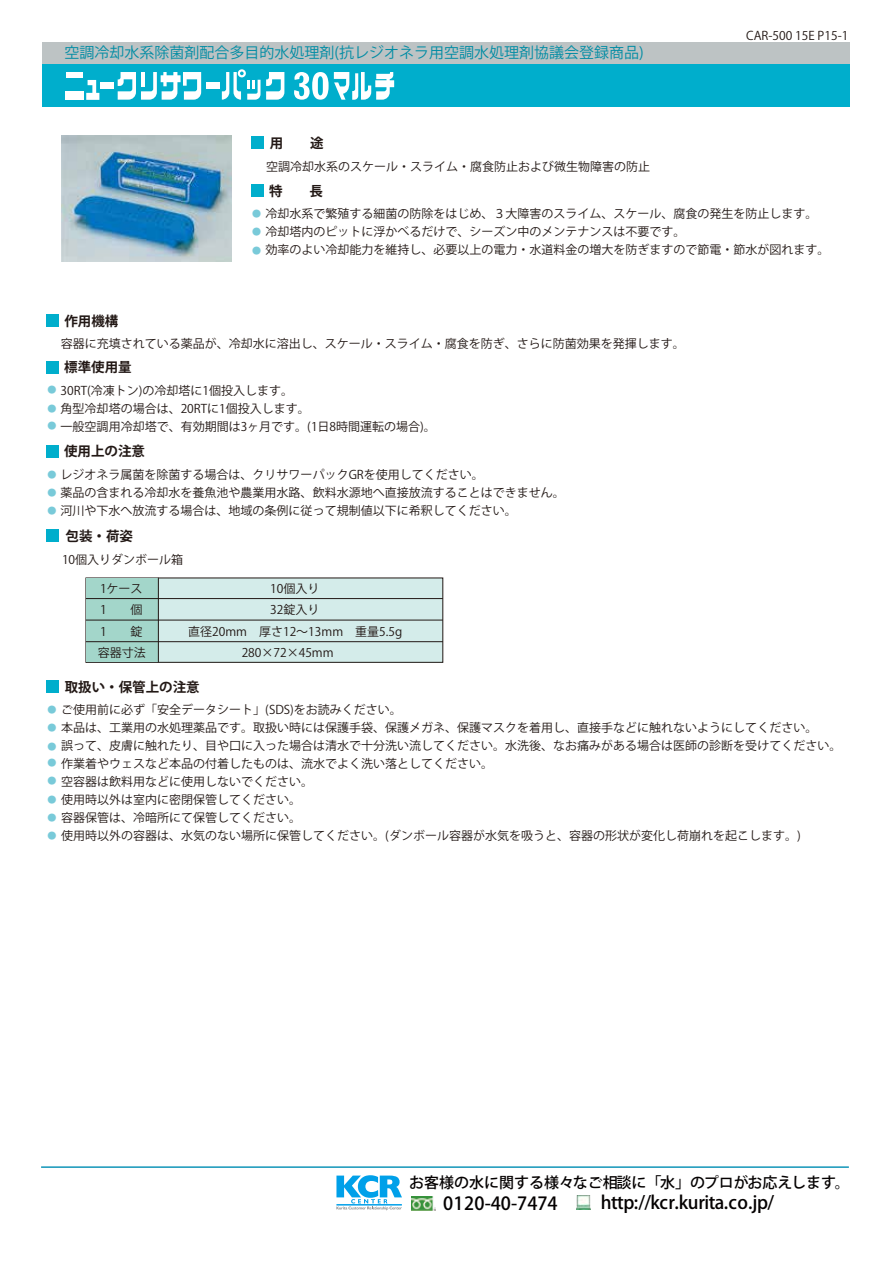
<style>
.page{position:relative;width:893px;height:1263px;background:#fff}
.page>*{position:absolute;margin:0;border:0;box-sizing:border-box;transform-origin:0 0}
.t1{font:500 18px "Koz Go Pro";letter-spacing:-.015em;color:#040000}
.t2{font:15px "Koz Go Pro";color:#008ca4}
.t3{font:500 15px "Koz Go Pro";color:#040000}
.t4{font:700 13.5px "Koz Go Pro";color:#221815}
.t5{font:12px/18px "Koz Go Pro";color:#221815}
.t6{font:12px "Koz Go Pr 6 N";color:#221815}
.t7{font:700 9px/18.3px "Koz Go Pro";color:#79cad9;text-align:justify}
</style>
<div class="page">
<div style="left:43px;top:42px;width:807px;height:21px;background:#bdc3c4"></div>
<div style="left:43px;top:65px;width:807px;height:42px;background:#00aecc"></div>
<div style="left:251px;top:184px;width:13px;height:13px;background:#00aecc"></div>
<div style="left:252px;top:137px;width:12px;height:12px;background:#00aecc"></div>
<div style="left:46px;top:314px;width:13px;height:13px;background:#00aecc"></div>
<div style="left:46px;top:361px;width:13px;height:13px;background:#00aecc"></div>
<div style="left:46px;top:445px;width:13px;height:12px;background:#00aecc"></div>
<div style="left:47px;top:530px;width:12px;height:12px;background:#00aecc"></div>
<div style="left:47px;top:680px;width:12px;height:13px;background:#00aecc"></div>
<hr style="left:41px;top:1166px;width:808px;height:2px;background:#1196b9">
<img style="left:411px;top:1197px;width:24px;height:13px">
<svg style="left:336px;top:1175px;width:66px;height:35px"></svg>
<img style="left:576px;top:1195px;width:14px;height:14px">
<img style="left:61px;top:135px;width:170px;height:127px">
<div style="left:206px;top:83px;width:13px;height:6px;background:#fff"></div>
<svg style="left:118px;top:72px;width:83px;height:28px"></svg>
<svg style="left:294px;top:72px;width:100px;height:28px"></svg>
<svg style="left:222px;top:69px;width:62px;height:31px"></svg>
<div style="left:66px;top:92px;width:18px;height:8px;background:#fff"></div>
<div style="left:67px;top:72px;width:16px;height:5px;background:#fff"></div>
<div style="left:101px;top:83px;width:13px;height:6px;background:#fff"></div>
<svg style="left:86px;top:80px;width:13px;height:20px"></svg>
<div style="left:86px;top:578px;width:357px;height:85px;background:#d4ecea"></div>
<div style="left:85px;top:577px;width:358px;height:86px;border:1px solid #221815"></div>
<div style="left:86px;top:578px;width:72px;height:84px;background:#a3d6ca"></div>
<hr style="left:86px;top:598px;width:357px;height:1px;background:#221815">
<hr style="left:86px;top:620px;width:357px;height:1px;background:#221815">
<hr style="left:86px;top:641px;width:357px;height:1px;background:#221815">
<hr style="left:158px;top:578px;width:1px;height:84px;background:#221815">
<p class="t2" style="left:64px;top:43px;width:581px">空調冷却水系除菌剤配合多目的水処理剤(抗レジオネラ用空調水処理剤協議会登録商品)</p>
<p class="t4" style="left:270px;top:135px;width:55px">用　　途</p>
<p class="t5" style="left:266px;top:157px;width:386px">空調冷却水系のスケール・スライム・腐食防止および微生物障害の防止</p>
<p class="t6" style="left:746px;top:29px;width:104px">CAR-500 15E P15-1</p>
<p class="t4" style="left:269px;top:182px;width:55px">特　　長</p>
<p class="t5" style="left:266px;top:205px;width:565px">冷却水系で繁殖する細菌の防除をはじめ、３大障害のスライム、スケール、腐食の発生を防止します。冷却塔内のピットに浮かべるだけで、シーズン中のメンテナンスは不要です。<br>効率のよい冷却能力を維持し、必要以上の電力・水道料金の増大を防ぎますので節電・節水が図れます。</p>
<p class="t7" style="left:252px;top:205px;width:10px">● ● ●</p>
<p class="t4" style="left:64px;top:312px;width:55px">作用機構</p>
<p class="t5" style="left:61px;top:335px;width:626px">容器に充填されている薬品が、冷却水に溶出し、スケール・スライム・腐食を防ぎ、さらに防菌効果を発揮します。</p>
<p class="t4" style="left:64px;top:359px;width:69px">標準使用量</p>
<p class="t5" style="left:61px;top:382px;width:377px">30RT(冷凍トン)の冷却塔に1個投入します。<br>角型冷却塔の場合は、20RTに1個投入します。<br>一般空調用冷却塔で、有効期間は3ヶ月です。(1日8時間運転の場合)。</p>
<p class="t4" style="left:64px;top:443px;width:82px">使用上の注意</p>
<p class="t5" style="left:61px;top:466px;width:506px">レジオネラ属菌を除菌する場合は、クリサワーパックGRを使用してください。<br>薬品の含まれる冷却水を養魚池や農業用水路、飲料水源地へ直接放流することはできません。河川や下水へ放流する場合は、地域の条例に従って規制値以下に希釈してください。</p>
<p class="t7" style="left:48px;top:381px;width:10px;line-height:18.8px">● ●</p>
<p class="t7" style="left:48px;top:417px;width:10px">●</p>
<p class="t7" style="left:48px;top:466px;width:10px">● ● ●</p>
<p class="t4" style="left:66px;top:528px;width:69px">包装・荷姿</p>
<p class="t5" style="left:62px;top:550px;width:123px">10個入りダンボール箱</p>
<p class="t5" style="left:270px;top:580px;width:51px">10個入り</p>
<p class="t5" style="left:242px;top:621px;width:162px;line-height:21px;text-indent:-53px">直径20mm　厚さ12～13mm　重量5.5g<br>280×72×45mm</p>
<p class="t5" style="left:100px;top:580px;width:44px">1ケース</p>
<p class="t5" style="left:98px;top:621px;width:49px;line-height:20.9px">1　　錠容器寸法</p>
<p class="t5" style="left:100px;top:601px;width:44px">1　　個</p>
<p class="t5" style="left:270px;top:601px;width:51px">32錠入り</p>
<p class="t4" style="left:65px;top:678px;width:137px">取扱い・保管上の注意</p>
<p class="t5" style="left:61px;top:701px;width:781px">ご使用前に必ず「安全データシート」(SDS)をお読みください。<br>本品は、工業用の水処理薬品です。取扱い時には保護手袋、保護メガネ、保護マスクを着用し、直接手などに触れないようにしてください。<br>誤って、皮膚に触れたり、目や口に入った場合は清水で十分洗い流してください。水洗後、なお痛みがある場合は医師の診断を受けてください。作業着やウェスなど本品の付着したものは、流水でよく洗い落としてください。<br>空容器は飲料用などに使用しないでください。<br>使用時以外は室内に密閉保管してください。<br>容器保管は、冷暗所にて保管してください。<br>使用時以外の容器は、水気のない場所に保管してください。(ダンボール容器が水気を吸うと、容器の形状が変化し荷崩れを起こします。)</p>
<p class="t7" style="left:48px;top:701px;width:10px">● ● ●</p>
<p class="t7" style="left:48px;top:754px;width:10px">● ● ● ● ●</p>
<p class="t3" style="left:409px;top:1173px;width:442px">お客様の水に関する様々なご相談に「水」のプロがお応えします。</p>
<h1 class="t1" style="left:443px;top:1192px;width:116px">0120-40-7474</h1>
<h1 class="t1" style="left:601px;top:1191px;width:175px">http://kcr.kurita.co.jp/</h1>
</div>
